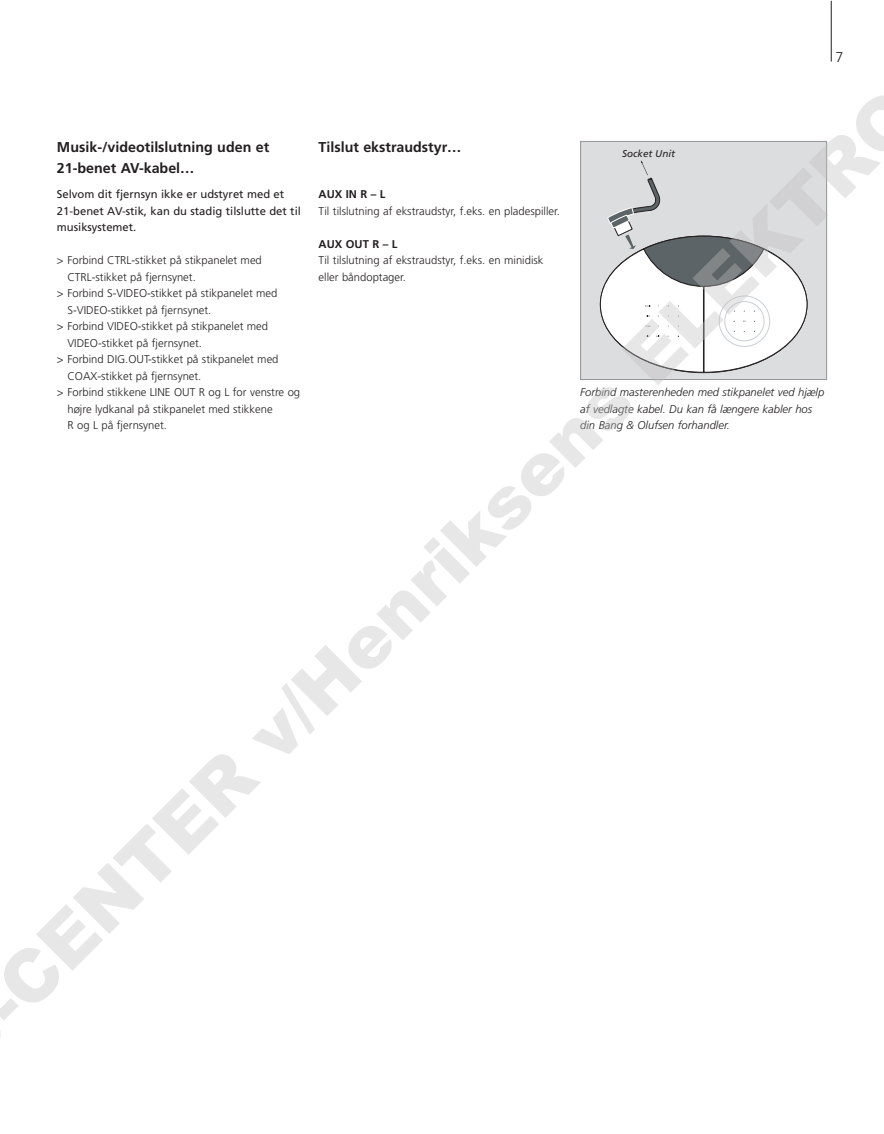
<style>
.page{position:relative;width:884px;height:1134px;background:#fff}
.page>*{position:absolute;margin:0;border:0;box-sizing:border-box;transform-origin:0 0}
.t1{font:900 72px "Arial";color:rgb(191 191 191/.37)}
.t2{font:700 14.25px/21px "Frutiger";color:#231f20}
.t3{font:300 14.25px "Frutiger";color:#231f20}
.t4{font:300 11.25px/16.5px "Frutiger";color:#231f20}
.t5{font:italic 300 11.25px/16.5px "Frutiger";color:#231f20}
.t6{font:11.25px/16.5px "Frutiger";color:#231f20}
.t7{font:700 11.25px "Frutiger";color:#231f20}
.t8{font:italic 9.9px "Frutiger";color:#231f20}
</style>
<div class="page">
<hr style="left:831px;top:1px;width:1px;height:61px;background:#231f20">
<div style="left:580px;top:141px;width:246px;height:239px;background:#dcdddf"></div>
<svg style="left:600px;top:160px;width:207px;height:213px"></svg>
<div style="left:580px;top:141px;width:247px;height:239px;border:1px solid #939598"></div>
<p class="t3" style="left:835px;top:51px;width:9px">7</p>
<h1 class="t1" style="left:-43px;top:976px;width:1289px;rotate:-45deg">-CENTER v/Henriksens ELEKTRO</h1>
<p class="t2" style="left:57px;top:137px;width:214px">Musik-/videotilslutning uden et<br>21-benet AV-kabel…</p>
<p class="t6" style="left:57px;top:187px;width:245px">Selvom dit fjernsyn ikke er udstyret med et<br>21-benet AV-stik, kan du stadig tilslutte det til musiksystemet.</p>
<p class="t4" style="left:57px;top:253px;width:206px">&gt; Forbind CTRL-stikket på stikpanelet med</p>
<p class="t4" style="left:67px;top:270px;width:130px">CTRL-stikket på fjernsynet.</p>
<p class="t4" style="left:57px;top:286px;width:222px">&gt; Forbind S-VIDEO-stikket på stikpanelet med</p>
<p class="t4" style="left:67px;top:303px;width:145px">S-VIDEO-stikket på fjernsynet.</p>
<p class="t4" style="left:57px;top:319px;width:213px">&gt; Forbind VIDEO-stikket på stikpanelet med</p>
<p class="t4" style="left:67px;top:336px;width:136px">VIDEO-stikket på fjernsynet.</p>
<p class="t4" style="left:57px;top:352px;width:223px">&gt; Forbind DIG.OUT-stikket på stikpanelet med</p>
<p class="t4" style="left:67px;top:369px;width:135px">COAX-stikket på fjernsynet.</p>
<p class="t4" style="left:57px;top:385px;width:245px">&gt; Forbind stikkene LINE OUT R og L for venstre og</p>
<p class="t4" style="left:67px;top:402px;width:207px">højre lydkanal på stikpanelet med stikkene</p>
<p class="t4" style="left:67px;top:418px;width:101px">R og L på fjernsynet.</p>
<p class="t2" style="left:318px;top:137px;width:144px">Tilslut ekstraudstyr…</p>
<p class="t7" style="left:318px;top:190px;width:68px">AUX IN R – L</p>
<p class="t4" style="left:318px;top:204px;width:243px">Til tilslutning af ekstraudstyr, f.eks. en pladespiller.</p>
<p class="t7" style="left:318px;top:239px;width:80px">AUX OUT R – L</p>
<p class="t4" style="left:318px;top:253px;width:226px">Til tilslutning af ekstraudstyr, f.eks. en minidisk eller båndoptager.</p>
<p class="t8" style="left:622px;top:149px;width:54px">Socket Unit</p>
<p class="t5" style="left:580px;top:385px;width:246px">Forbind masterenheden med stikpanelet ved hjælp af vedlagte kabel. Du kan få længere kabler hos din Bang &amp; Olufsen forhandler.</p>
</div>
